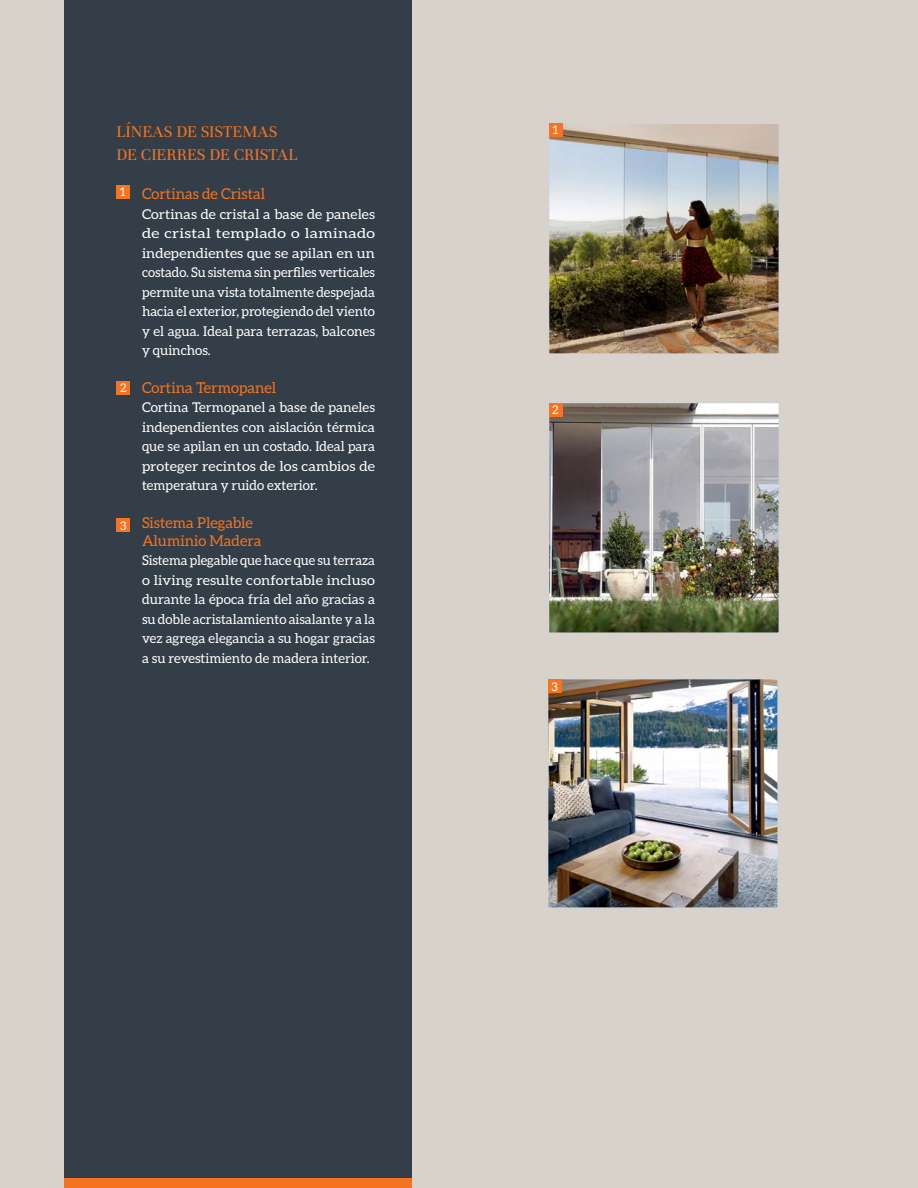
<style>
.page{position:relative;width:918px;height:1188px;background:#d9d2ca}
.page>*{position:absolute;margin:0;border:0;box-sizing:border-box;transform-origin:0 0}
.t1{font:18px/22.8px "Unna";color:#f47421}
.t2{font:15px/18px "Aleo";color:#f47421}
.t3{font:13.5px/19.5px "Aleo";color:#fff;text-align:justify}
.t4{font:13.5px/19.5px "Aleo";color:#fff;text-align:justify;scale:1.06 1}
.t5{font:12px "Aleo";color:#fff}
</style>
<div class="page">
<img style="left:550px;top:681px;width:226px;height:225px">
<div style="left:547px;top:678px;width:232px;height:231px;border:2px solid #d1d3d4"></div>
<img style="left:550px;top:125px;width:227px;height:227px">
<div style="left:547px;top:122px;width:233px;height:233px;border:2px solid #d1d3d4"></div>
<img style="left:550px;top:404px;width:227px;height:227px">
<div style="left:547px;top:401px;width:233px;height:233px;border:2px solid #d1d3d4"></div>
<div style="left:549px;top:123px;width:14px;height:14px;background:#f47421"></div>
<div style="left:549px;top:403px;width:14px;height:14px;background:#f47421"></div>
<div style="left:548px;top:679px;width:14px;height:14px;background:#f47421"></div>
<div style="left:64px;top:0;width:347px;height:1188px;background:#333e48"></div>
<div style="left:64px;top:1179px;width:347px;height:9px;background:#f47421"></div>
<div style="left:116px;top:186px;width:14px;height:13px;background:#f47421"></div>
<div style="left:116px;top:381px;width:14px;height:14px;background:#f47421"></div>
<div style="left:116px;top:518px;width:14px;height:14px;background:#f47421"></div>
<h1 class="t1" style="left:117px;top:121px;width:182px">LÍNEAS DE SISTEMAS<br>DE CIERRES DE CRISTAL</h1>
<p class="t2" style="left:142px;top:185px;width:125px">Cortinas de Cristal</p>
<p class="t4" style="left:142px;top:204px;width:221px">Cortinas de cristal a base de paneles de cristal templado o laminado independientes que se apilan en un costado. Su sistema sin perfiles verticales permite una vista totalmente despejada hacia el exterior, protegiendo del viento y el agua. Ideal para terrazas, balcones y quinchos.</p>
<p class="t2" style="left:142px;top:378px;width:136px">Cortina Termopanel</p>
<p class="t3" style="left:142px;top:398px;width:235px">Cortina Termopanel a base de paneles independientes con aislación térmica que se apilan en un costado. Ideal para proteger recintos de los cambios de temperatura y ruido exterior.</p>
<p class="t2" style="left:142px;top:513px;width:121px">Sistema Plegable<br>Aluminio Madera</p>
<p class="t3" style="left:142px;top:551px;width:235px">Sistema plegable que hace que su terraza o living resulte confortable incluso durante la época fría del año gracias a su doble acristalamiento aisalante y a la vez agrega elegancia a su hogar gracias a su revestimiento de madera interior.</p>
<p class="t5" style="left:120px;top:185px;width:7px">1</p>
<p class="t5" style="left:120px;top:381px;width:8px">2</p>
<p class="t5" style="left:120px;top:519px;width:8px">3</p>
<p class="t5" style="left:553px;top:123px;width:7px">1</p>
<p class="t5" style="left:552px;top:403px;width:8px">2</p>
<p class="t5" style="left:552px;top:680px;width:8px">3</p>
</div>
